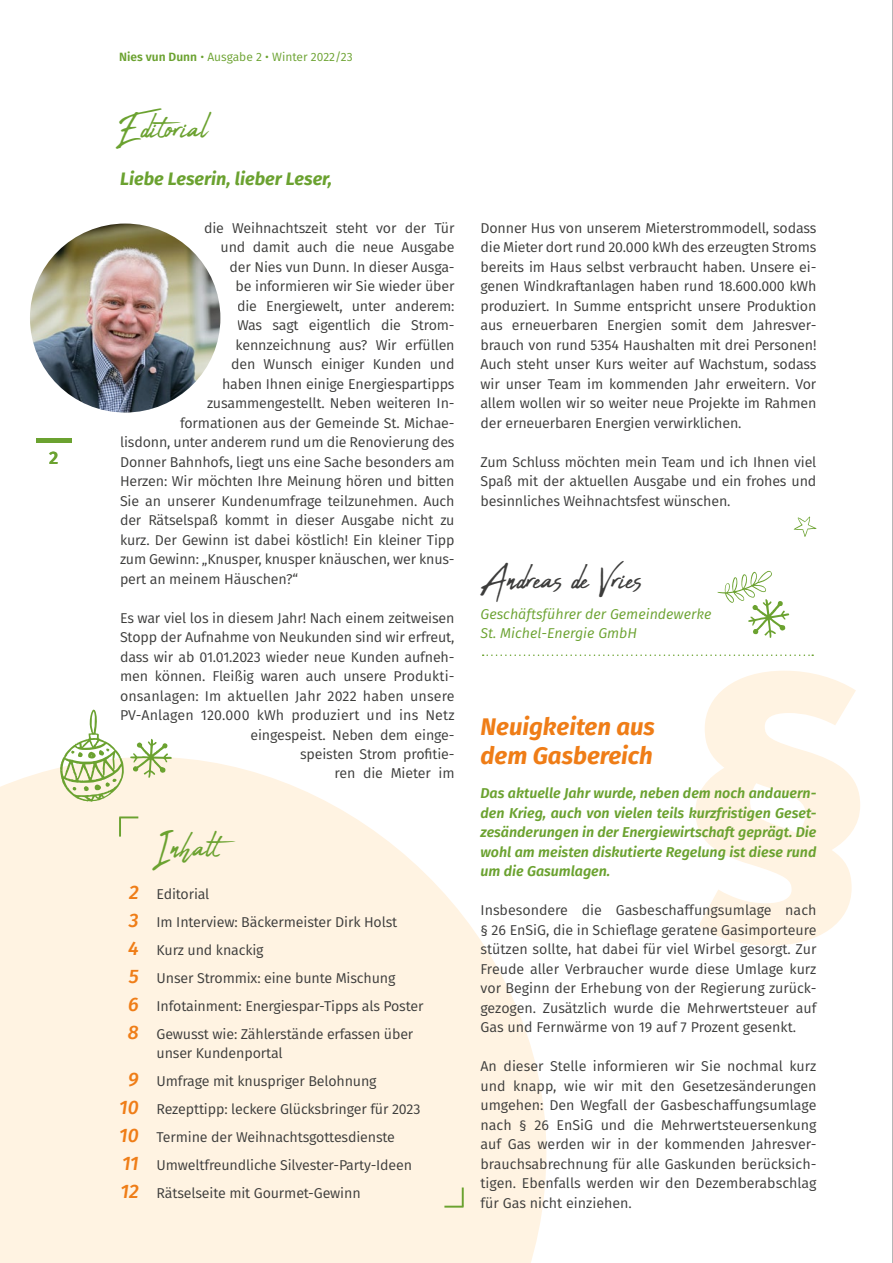
<style>
.page{position:relative;width:893px;height:1263px;background:#fff}
.page>*{position:absolute;margin:0;border:0;box-sizing:border-box;transform-origin:0 0}
.t1{font:46.5px "Abuget";color:#6ba230}
.t2{font:46.5px "Abuget";color:#3c3c3b}
.t3{font:italic 700 24px/28.8px "Fira Sans";color:#ef7d17}
.t4{font:italic 700 18px "Fira Sans";color:#6ba230}
.t5{font:600 18px "Fira Sans";color:#6ba230}
.t6{font:14.25px/19.5px "Fira Sans";letter-spacing:-.01em;color:#3c3c3b;text-align:justify}
.t7{font:italic 600 14.25px/19.5px "Fira Sans";color:#6ba230;text-align:justify}
.t8{font:italic 14.25px/19.5px "Fira Sans";color:#6ba230}
.t9{font:12px "Fira Sans";color:#6ba230}
.s1{font-weight:600}
.s2{font-weight:500;font-style:italic;font-size:19.5px;color:#ef7d17}
</style>
<div class="page">
<svg style="left:695px;top:671px;width:165px;height:275px;fill:#fff3e2"></svg>
<svg style="left:0;top:757px;width:546px;height:506px;background:#fef4e5"></svg>
<hr style="left:36px;top:438px;width:35px;height:4px;background:#6ba230">
<svg style="left:130px;top:739px;width:42px;height:39px"></svg>
<svg style="left:794px;top:516px;width:22px;height:21px"></svg>
<svg style="left:718px;top:571px;width:71px;height:67px"></svg>
<svg style="left:60px;top:709px;width:64px;height:93px"></svg>
<img style="left:31px;top:225px;width:188px;height:186px">
<div style="left:18px;top:212px;width:214px;height:212px;border:12px solid #fff;border-radius:50%"></div>
<hr style="left:892px;top:0;width:1px;height:1263px;background:#706f6f">
<svg style="left:444px;top:1187px;width:20px;height:20px"></svg>
<svg style="left:119px;top:816px;width:19px;height:20px"></svg>
<svg style="left:483px;top:654px;width:330px;height:2px"></svg>
<p class="t5" style="left:49px;top:443px;width:11px">2</p>
<p class="t9" style="left:119px;top:48px;width:235px"><span class="s1">Nies vun Dunn</span> • Ausgabe 2 • Winter 2022/23</p>
<h1 class="t1" style="left:117px;top:102px;width:92px">Editorial</h1>
<p class="t4" style="left:120px;top:164px;width:214px">Liebe Leserin, lieber Leser,</p>
<p class="t6" style="left:204px;top:218px;width:252px">die Weihnachtszeit steht vor der Tür</p>
<p class="t6" style="left:221px;top:237px;width:236px">und damit auch die neue Ausgabe</p>
<p class="t6" style="left:230px;top:256px;width:226px">der Nies vun Dunn. In dieser Ausga-</p>
<p class="t6" style="left:236px;top:276px;width:220px">be informieren wir Sie wieder über</p>
<p class="t6" style="left:237px;top:295px;width:219px">die Energiewelt, unter anderem:</p>
<p class="t6" style="left:237px;top:315px;width:219px">Was sagt eigentlich die Strom-</p>
<p class="t6" style="left:236px;top:334px;width:221px">kennzeichnung aus? Wir erfüllen</p>
<p class="t6" style="left:231px;top:354px;width:225px">den Wunsch einiger Kunden und</p>
<p class="t6" style="left:222px;top:373px;width:234px">haben Ihnen einige Energiespartipps</p>
<p class="t6" style="left:207px;top:393px;width:249px">zusammengestellt. Neben weiteren In-</p>
<p class="t6" style="left:180px;top:412px;width:276px">formationen aus der Gemeinde St. Michae-</p>
<p class="t6" style="left:120px;top:432px;width:336px">lisdonn, unter anderem rund um die Renovierung des</p>
<p class="t6" style="left:120px;top:451px;width:336px">Donner Bahnhofs, liegt uns eine Sache besonders am</p>
<p class="t6" style="left:120px;top:471px;width:336px">Herzen: Wir möchten Ihre Meinung hören und bitten</p>
<p class="t6" style="left:120px;top:490px;width:336px">Sie an unserer Kundenumfrage teilzunehmen. Auch</p>
<p class="t6" style="left:120px;top:510px;width:336px">der Rätselspaß kommt in dieser Ausgabe nicht zu</p>
<p class="t6" style="left:120px;top:529px;width:336px">kurz. Der Gewinn ist dabei köstlich! Ein kleiner Tipp</p>
<p class="t6" style="left:120px;top:549px;width:336px">zum Gewinn: „Knusper, knusper knäuschen, wer knus-</p>
<p class="t6" style="left:120px;top:568px;width:180px">pert an meinem Häuschen?“</p>
<p class="t6" style="left:120px;top:607px;width:336px;text-align:right">Es war viel los in diesem Jahr! Nach einem zeitweisen Stopp der Aufnahme von Neukunden sind wir erfreut, dass wir ab 01.01.2023 wieder neue Kunden aufneh&shy;men können. Fleißig waren auch unsere Produkti&shy;onsanlagen: Im aktuellen Jahr 2022 haben unsere PV-Anlagen 120.000 kWh produziert und ins Netz eingespeist. Neben dem einge-<br>speisten Strom profitie-<br>ren die Mieter im</p>
<h1 class="t1" style="left:153px;top:821px;width:68px">Inhalt</h1>
<p class="t6" style="left:128px;top:879px;width:297px;line-height:28px;text-align:left"><span class="s2">2</span> Editorial<br><span class="s2">3</span> Im Interview: Bäckermeister Dirk Holst<br><span class="s2">4</span> Kurz und knackig<br><span class="s2">5</span> Unser Strommix: eine bunte Mischung<br><span class="s2">6</span> Infotainment: Energiespar-Tipps als Poster <span class="s2">8</span> Gewusst wie: Zählerstände erfassen über</p>
<p class="t6" style="left:157px;top:1043px;width:128px">unser Kundenportal</p>
<p class="t6" style="left:128px;top:1071px;width:250px"><span class="s2">9</span> Umfrage mit knuspriger Belohnung</p>
<p class="t6" style="left:119px;top:1099px;width:303px"><span class="s2">10</span> Rezepttipp: leckere Glücksbringer für 2023</p>
<p class="t6" style="left:119px;top:1127px;width:277px"><span class="s2">10</span> Termine der Weihnachtsgottesdienste</p>
<p class="t6" style="left:122px;top:1155px;width:292px"><span class="s2">11</span> Umweltfreundliche Silvester-Party-Ideen</p>
<p class="t6" style="left:121px;top:1183px;width:242px"><span class="s2">12</span> Rätselseite mit Gourmet-Gewinn</p>
<p class="t6" style="left:480px;top:218px;width:337px">Donner Hus von unserem Mieterstrommodell, sodass die Mieter dort rund 20.000 kWh des erzeugten Stroms bereits im Haus selbst verbraucht haben. Unsere ei&shy;genen Windkraftanlagen haben rund 18.600.000 kWh produziert. In Summe entspricht unsere Produktion aus erneuerbaren Energien somit dem Jahresver&shy;brauch von rund 5354 Haushalten mit drei Personen!<br>Auch steht unser Kurs weiter auf Wachstum, sodass wir unser Team im kommenden Jahr erweitern. Vor allem wollen wir so weiter neue Projekte im Rahmen der erneuerbaren Energien verwirklichen.</p>
<p class="t6" style="left:480px;top:451px;width:337px">Zum Schluss möchten mein Team und ich Ihnen viel Spaß mit der aktuellen Ausgabe und ein frohes und besinnliches Weihnachtsfest wünschen.</p>
<h1 class="t2" style="left:480px;top:553px;width:164px">Andreas de Vries</h1>
<p class="t8" style="left:480px;top:604px;width:232px">Geschäftsführer der Gemeindewerke<br>St. Michel-Energie GmbH</p>
<h2 class="t3" style="left:480px;top:710px;width:176px">Neuigkeiten aus dem Gasbereich</h2>
<p class="t7" style="left:480px;top:783px;width:337px">Das aktuelle Jahr wurde, neben dem noch andauern&shy;den Krieg, auch von vielen teils kurzfristigen Geset&shy;zesänderungen in der Energiewirtschaft geprägt. Die wohl am meisten diskutierte Regelung ist diese rund um die Gasumlagen.</p>
<p class="t6" style="left:480px;top:900px;width:337px">Insbesondere die Gasbeschaffungsumlage nach § 26 EnSiG, die in Schieflage geratene Gasimporteure stützen sollte, hat dabei für viel Wirbel gesorgt. Zur Freude aller Verbraucher wurde diese Umlage kurz vor Beginn der Erhebung von der Regierung zurück&shy;gezogen. Zusätzlich wurde die Mehrwertsteuer auf Gas und Fernwärme von 19 auf 7 Prozent gesenkt.</p>
<p class="t6" style="left:480px;top:1056px;width:337px">An dieser Stelle informieren wir Sie nochmal kurz und knapp, wie wir mit den Gesetzesänderungen umgehen: Den Wegfall der Gasbeschaffungsumlage nach § 26 EnSiG und die Mehrwertsteuersenkung auf Gas werden wir in der kommenden Jahresver&shy;brauchsabrechnung für alle Gaskunden berücksich&shy;tigen. Ebenfalls werden wir den Dezemberabschlag für Gas nicht einziehen.</p>
</div>
